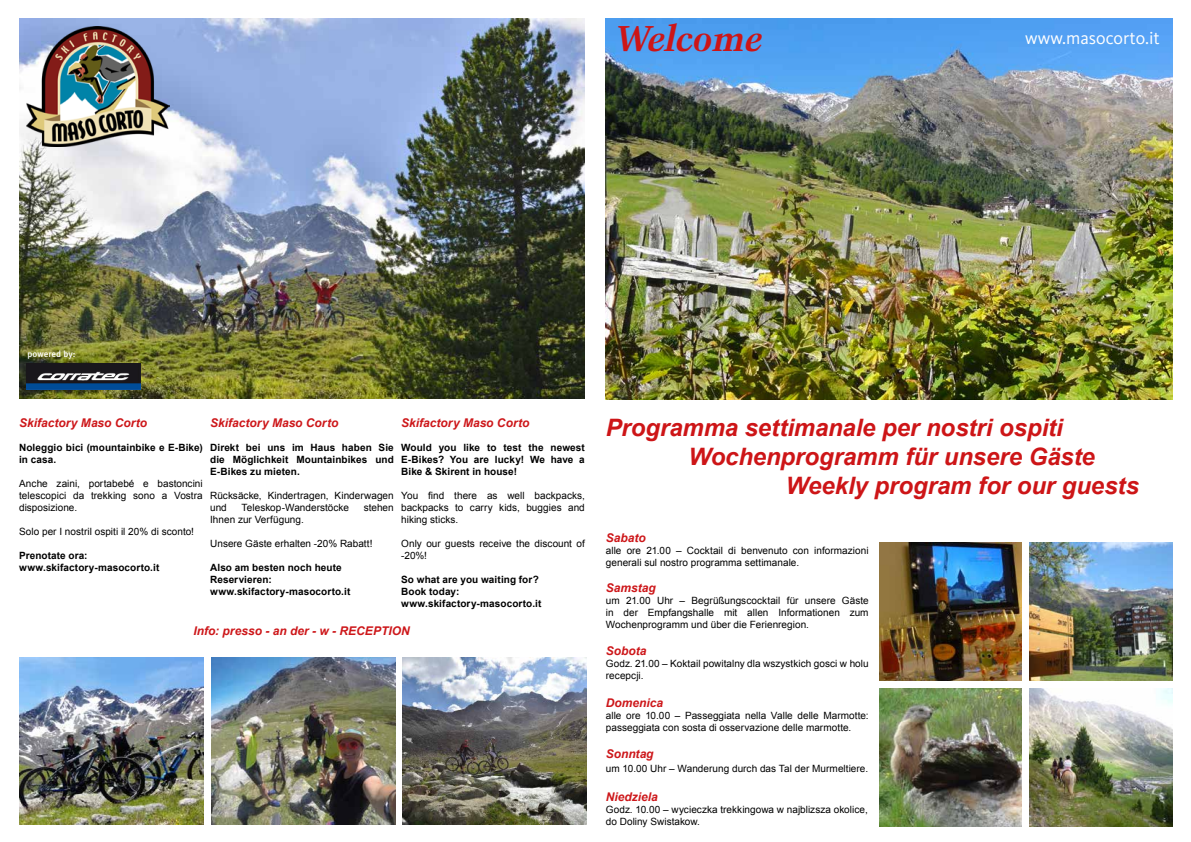
<style>
.page{position:relative;width:1191px;height:842px;background:#fff}
.page>*{position:absolute;margin:0;border:0;box-sizing:border-box;transform-origin:0 0}
.t1{font:italic 700 36px "Activa";color:#cd1517}
.t2{font:italic 700 24px "Arial";letter-spacing:-.005em;color:#cd1517}
.t3{font:18px "Kievit OT";color:#fff}
.t4{font:italic 700 12px "Arial";color:#cd171a}
.t5{font:10px/12px "Arial";letter-spacing:.005em;color:#000}
.t6{font:700 10px/12px "Arial";letter-spacing:.01em;color:#000}
.t7{font:500 9px "Meta";letter-spacing:.01em;color:#fff}
</style>
<div class="page">
<img style="left:606px;top:18px;width:566px;height:381px">
<img style="left:879px;top:543px;width:142px;height:137px">
<img style="left:1029px;top:543px;width:143px;height:137px">
<img style="left:879px;top:689px;width:142px;height:137px">
<img style="left:1029px;top:689px;width:143px;height:137px">
<img style="left:19px;top:18px;width:566px;height:381px">
<img style="left:27px;top:27px;width:142px;height:119px">
<img style="left:27px;top:363px;width:114px;height:26px">
<img style="left:403px;top:658px;width:183px;height:167px">
<img style="left:212px;top:658px;width:183px;height:167px">
<img style="left:20px;top:658px;width:183px;height:167px">
<h1 class="t1" style="left:616px;top:17px;width:148px">Welcome</h1>
<h3 class="t3" style="left:1025px;top:28px;width:136px">www.masocorto.it</h3>
<p class="t7" style="left:27px;top:349px;width:50px">powered by:</p>
<p class="t4" style="left:19px;top:415px;width:130px">Skifactory Maso Corto</p>
<p class="t6" style="left:19px;top:442px;width:185px">Noleggio bici (mountainbike e E-Bike) in casa.</p>
<p class="t5" style="left:19px;top:477px;width:185px;text-align:justify">Anche zaini, portabebé e bastoncini telescopici da trekking sono a Vostra disposizione.</p>
<p class="t5" style="left:19px;top:525px;width:176px">Solo per I nostril ospiti il 20% di sconto!</p>
<p class="t6" style="left:19px;top:550px;width:142px">Prenotate ora: www.skifactory-masocorto.it</p>
<p class="t4" style="left:210px;top:415px;width:130px">Skifactory Maso Corto</p>
<p class="t6" style="left:210px;top:442px;width:185px;text-align:justify">Direkt bei uns im Haus haben Sie die Möglichkeit Mountainbikes und E-Bikes zu mieten.</p>
<p class="t5" style="left:210px;top:489px;width:185px">Rücksäcke, Kindertragen, Kinderwagen und</p>
<p class="t4" style="left:401px;top:415px;width:130px">Skifactory Maso Corto</p>
<p class="t6" style="left:401px;top:442px;width:185px;text-align:justify">Would you like to test the newest E-Bikes? You are lucky! We have a Bike &amp; Skirent in house!</p>
<p class="t5" style="left:401px;top:489px;width:185px;text-align:justify">You find there as well backpacks, backpacks to carry kids, buggies and hiking sticks.</p>
<p class="t5" style="left:401px;top:537px;width:185px">Only our guests receive the discount of -20%!</p>
<p class="t6" style="left:401px;top:574px;width:142px">So what are you waiting for?<br>Book today: www.skifactory-masocorto.it</p>
<p class="t5" style="left:242px;top:501px;width:109px">Teleskop-Wanderstöcke</p>
<p class="t5" style="left:364px;top:501px;width:32px">stehen</p>
<p class="t5" style="left:210px;top:513px;width:95px">Ihnen zur Verfügung.</p>
<p class="t5" style="left:210px;top:537px;width:164px">Unsere Gäste erhalten -20% Rabatt!</p>
<p class="t6" style="left:210px;top:562px;width:142px">Also am besten noch heute<br>Reservieren: www.skifactory-masocorto.it</p>
<p class="t4" style="left:193px;top:623px;width:218px">Info: presso - an der - w - RECEPTION</p>
<h2 class="t2" style="left:606px;top:412px;width:458px">Programma settimanale per nostri ospiti</h2>
<h2 class="t2" style="left:688px;top:440px;width:408px">Wochenprogramm für unsere Gäste</h2>
<h2 class="t2" style="left:786px;top:469px;width:355px">Weekly program for our guests</h2>
<p class="t4" style="left:606px;top:529px;width:41px">Sabato</p>
<p class="t5" style="left:606px;top:544px;width:264px">alle ore 21.00 – Cocktail di benvenuto con informazioni generali sul nostro programma settimanale.</p>
<p class="t4" style="left:606px;top:580px;width:51px">Samstag</p>
<p class="t5" style="left:606px;top:595px;width:264px;text-align:justify">um 21.00 Uhr – Begrüßungscocktail für unsere Gäste in der Empfangshalle mit allen Informationen zum Wochenprogramm und über die Ferienregion.</p>
<p class="t4" style="left:606px;top:642px;width:42px">Sobota</p>
<p class="t5" style="left:606px;top:657px;width:264px">Godz. 21.00 – Koktail powitalny dla wszystkich gosci w holu recepcji.</p>
<p class="t4" style="left:606px;top:695px;width:59px">Domenica</p>
<p class="t5" style="left:606px;top:710px;width:264px">alle ore 10.00 – Passeggiata nella Valle delle Marmotte: passeggiata con sosta di osservazione delle marmotte.</p>
<p class="t4" style="left:606px;top:745px;width:49px">Sonntag</p>
<p class="t5" style="left:606px;top:763px;width:264px">um 10.00 Uhr – Wanderung durch das Tal der Murmeltiere.</p>
<p class="t4" style="left:606px;top:789px;width:53px">Niedziela</p>
<p class="t5" style="left:606px;top:803px;width:263px">Godz. 10.00 – wycieczka trekkingowa w najblizsza okolice, do Doliny Swistakow.</p>
</div>
